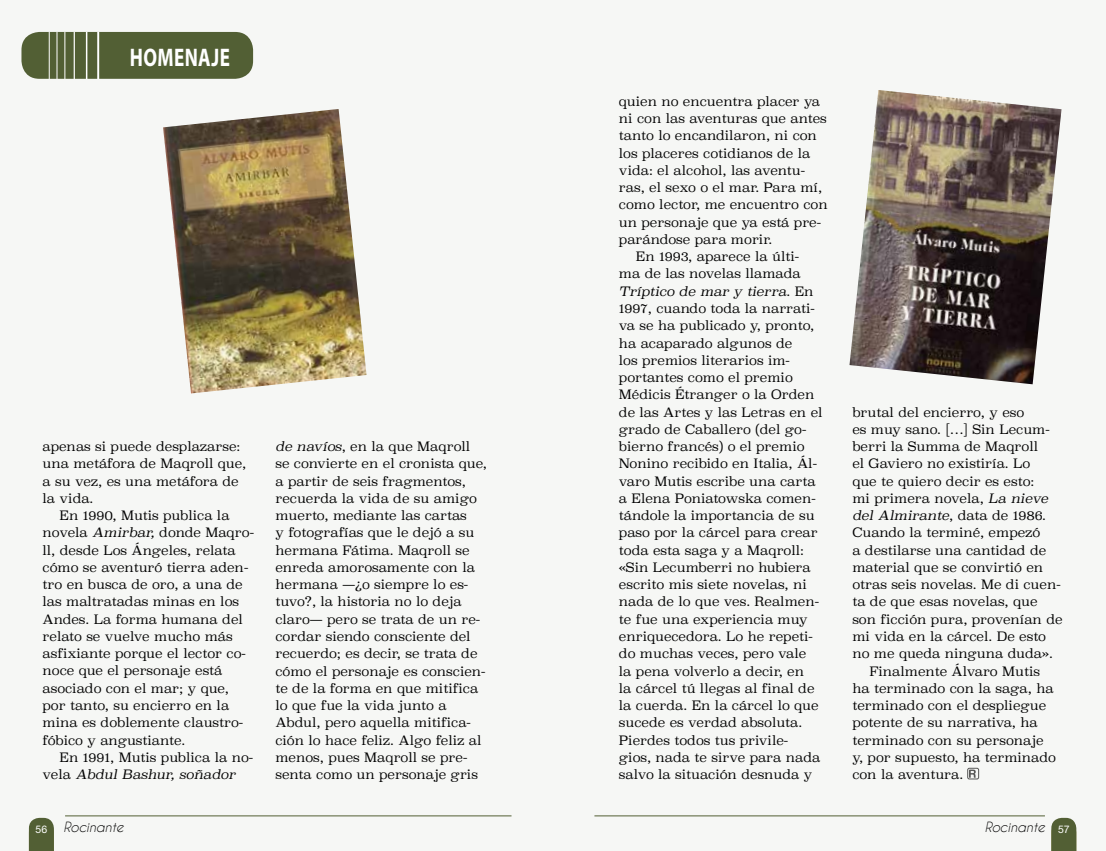
<style>
.page{position:relative;width:1106px;height:851px;background:#fff}
.page>*{position:absolute;margin:0;border:0;box-sizing:border-box;transform-origin:0 0}
.t1{font:700 25.5px "Myriad Pro";letter-spacing:.02em;color:#fff;scale:.75 1}
.t2{font:italic 13.2px "Caviar Dreams";color:#000}
.t3{font:12.75px/17.2px "Superclarendon Lt";color:#000}
.t4{font:italic 12.75px "Superclarendon Lt";color:#000}
.s1{font-style:italic}
.s2{font-style:normal}
</style>
<div class="page">
<div style="left:0;top:0;width:1106px;height:850px;background:#f6f7f5"></div>
<div style="left:21px;top:32px;width:232px;height:47px;background:#525f34;border-radius:18px"></div>
<hr style="left:57px;top:32px;width:1px;height:47px;background:#fff">
<hr style="left:49px;top:32px;width:1px;height:47px;background:#fff">
<hr style="left:64px;top:32px;width:1px;height:47px;background:#fff">
<hr style="left:74px;top:32px;width:1px;height:47px;background:#fff">
<hr style="left:86px;top:32px;width:1px;height:47px;background:#fff">
<hr style="left:97px;top:32px;width:2px;height:47px;background:#fff">
<svg style="left:969px;top:769px;width:6px;height:8px"></svg>
<div style="left:967px;top:767px;width:12px;height:12px;border:1px solid #575756;border-radius:2px"></div>
<img style="left:163px;top:109px;width:203px;height:284px">
<img style="left:849px;top:90px;width:212px;height:294px">
<svg style="left:1051px;top:817px;width:25px;height:33px"></svg>
<hr style="left:594px;top:815px;width:450px;height:1px;background:#525f34">
<svg style="left:29px;top:817px;width:25px;height:33px"></svg>
<hr style="left:65px;top:815px;width:446px;height:1px;background:#525f34">
<h1 class="t1" style="left:130px;top:40px;width:135px">HOMENAJE</h1>
<p class="t3" style="left:43px;top:437px;width:205px">apenas si puede desplazarse: una metáfora de Maqroll que, a su vez, es una metáfora de la vida.</p>
<p class="t3" style="left:43px;top:506px;width:213px;text-indent:17px">En 1990, Mutis publica la novela <span class="s1">Amirbar,</span> donde Maqro&shy;ll, desde Los Ángeles, relata cómo se aventuró tierra aden&shy;tro en busca de oro, a una de las maltratadas minas en los<br>Andes. La forma humana del relato se vuelve mucho más asfixiante porque el lector co&shy;noce que el personaje está asociado con el mar; y que, por tanto, su encierro en la mina es doblemente claustro&shy;fóbico y angustiante.</p>
<p class="t3" style="left:43px;top:748px;width:212px;text-indent:17px">En 1991, Mutis publica la no&shy;vela <span class="s1">Abdul Bashur, soñador</span></p>
<p class="t3" style="left:275px;top:437px;width:213px"><span class="s1">de navíos</span>, en la que Maqroll se convierte en el cronista que, a partir de seis fragmentos, recuerda la vida de su amigo muerto, mediante las cartas<br>y fotografías que le dejó a su hermana Fátima. Maqroll se enreda amorosamente con la hermana —¿o siempre lo es&shy;tuvo?, la historia no lo deja claro— pero se trata de un re&shy;cordar siendo consciente del recuerdo; es decir, se trata de cómo el personaje es conscien&shy;te de la forma en que mitifica lo que fue la vida junto a<br>Abdul, pero aquella mitifica&shy;ción lo hace feliz. Algo feliz al menos, pues Maqroll se pre&shy;senta como un personaje gris</p>
<p class="t3" style="left:619px;top:92px;width:203px">quien no encuentra placer ya</p>
<p class="t3" style="left:619px;top:110px;width:209px">ni con las aventuras que antes</p>
<p class="t3" style="left:619px;top:127px;width:199px">tanto lo encandilaron, ni con</p>
<p class="t3" style="left:619px;top:144px;width:193px">los placeres cotidianos de la</p>
<p class="t3" style="left:619px;top:161px;width:188px">vida: el alcohol, las aventu-</p>
<p class="t3" style="left:619px;top:179px;width:205px">ras, el sexo o el mar. Para mí,</p>
<p class="t3" style="left:619px;top:196px;width:210px">como lector, me encuentro con</p>
<p class="t3" style="left:619px;top:213px;width:204px">un personaje que ya está pre-</p>
<p class="t3" style="left:619px;top:230px;width:155px">parándose para morir.</p>
<p class="t3" style="left:636px;top:248px;width:165px">En 1993, aparece la últi-</p>
<p class="t3" style="left:619px;top:265px;width:183px">ma de las novelas llamada</p>
<p class="t4" style="left:619px;top:283px;width:196px">Tríptico de mar y tierra<span class="s2">. En</span></p>
<p class="t3" style="left:619px;top:299px;width:197px">1997, cuando toda la narrati-</p>
<p class="t3" style="left:619px;top:317px;width:197px">va se ha publicado y, pronto,</p>
<p class="t3" style="left:619px;top:334px;width:175px">ha acaparado algunos de</p>
<p class="t3" style="left:619px;top:351px;width:172px">los premios literarios im-</p>
<p class="t3" style="left:619px;top:368px;width:175px">portantes como el premio</p>
<p class="t3" style="left:619px;top:386px;width:197px">Médicis Étranger o la Orden</p>
<p class="t3" style="left:619px;top:403px;width:205px">de las Artes y las Letras en el</p>
<p class="t3" style="left:619px;top:420px;width:189px">grado de Caballero (del go-</p>
<p class="t3" style="left:619px;top:437px;width:187px">bierno francés) o el premio</p>
<p class="t3" style="left:619px;top:455px;width:199px">Nonino recibido en Italia, Ál-</p>
<p class="t3" style="left:619px;top:472px;width:198px">varo Mutis escribe una carta</p>
<p class="t3" style="left:619px;top:489px;width:198px">a Elena Poniatowska comen-</p>
<p class="t3" style="left:619px;top:506px;width:197px">tándole la importancia de su</p>
<p class="t3" style="left:619px;top:524px;width:200px">paso por la cárcel para crear</p>
<p class="t3" style="left:619px;top:541px;width:187px">toda esta saga y a Maqroll:</p>
<p class="t3" style="left:619px;top:558px;width:193px">«Sin Lecumberri no hubiera</p>
<p class="t3" style="left:619px;top:575px;width:189px">escrito mis siete novelas, ni</p>
<p class="t3" style="left:619px;top:593px;width:202px">nada de lo que ves. Realmen-</p>
<p class="t3" style="left:619px;top:610px;width:190px">te fue una experiencia muy</p>
<p class="t3" style="left:619px;top:627px;width:195px">enriquecedora. Lo he repeti-</p>
<p class="t3" style="left:619px;top:644px;width:189px">do muchas veces, pero vale</p>
<p class="t3" style="left:619px;top:662px;width:187px">la pena volverlo a decir, en</p>
<p class="t3" style="left:619px;top:679px;width:197px">la cárcel tú llegas al final de</p>
<p class="t3" style="left:619px;top:696px;width:201px">la cuerda. En la cárcel lo que</p>
<p class="t3" style="left:619px;top:713px;width:185px">sucede es verdad absoluta.</p>
<p class="t3" style="left:619px;top:731px;width:171px">Pierdes todos tus privile-</p>
<p class="t3" style="left:619px;top:748px;width:203px">gios, nada te sirve para nada</p>
<p class="t3" style="left:619px;top:765px;width:195px">salvo la situación desnuda y</p>
<p class="t3" style="left:852px;top:403px;width:173px">brutal del encierro, y eso</p>
<p class="t3" style="left:852px;top:420px;width:199px">es muy sano. […] Sin Lecum-</p>
<p class="t3" style="left:852px;top:437px;width:187px">berri la Summa de Maqroll</p>
<p class="t3" style="left:852px;top:455px;width:179px">el Gaviero no existiría. Lo</p>
<p class="t3" style="left:852px;top:472px;width:183px">que te quiero decir es esto:</p>
<p class="t3" style="left:852px;top:489px;width:197px">mi primera novela, <span class="s1">La nieve</span></p>
<p class="t4" style="left:852px;top:507px;width:195px">del Almirante<span class="s2">, data de 1986.</span></p>
<p class="t3" style="left:852px;top:524px;width:189px">Cuando la terminé, empezó</p>
<p class="t3" style="left:852px;top:541px;width:195px">a destilarse una cantidad de</p>
<p class="t3" style="left:852px;top:558px;width:192px">material que se convirtió en</p>
<p class="t3" style="left:852px;top:575px;width:210px">otras seis novelas. Me di cuen-</p>
<p class="t3" style="left:852px;top:593px;width:187px">ta de que esas novelas, que</p>
<p class="t3" style="left:852px;top:610px;width:212px">son ficción pura, provenían de</p>
<p class="t3" style="left:852px;top:627px;width:195px">mi vida en la cárcel. De esto</p>
<p class="t3" style="left:852px;top:644px;width:202px">no me queda ninguna duda».</p>
<p class="t3" style="left:869px;top:662px;width:172px">Finalmente Álvaro Mutis</p>
<p class="t3" style="left:852px;top:679px;width:203px">ha terminado con la saga, ha</p>
<p class="t3" style="left:852px;top:696px;width:195px">terminado con el despliegue</p>
<p class="t3" style="left:852px;top:713px;width:187px">potente de su narrativa, ha</p>
<p class="t3" style="left:852px;top:731px;width:193px">terminado con su personaje</p>
<p class="t3" style="left:852px;top:748px;width:205px">y, por supuesto, ha terminado</p>
<p class="t3" style="left:852px;top:765px;width:112px">con la aventura.</p>
<p class="t2" style="left:36px;top:819px;width:89px"><sub>56</sub> Rocinante</p>
<p class="t2" style="left:984px;top:819px;width:86px">Rocinante <sub>57</sub></p>
</div>
